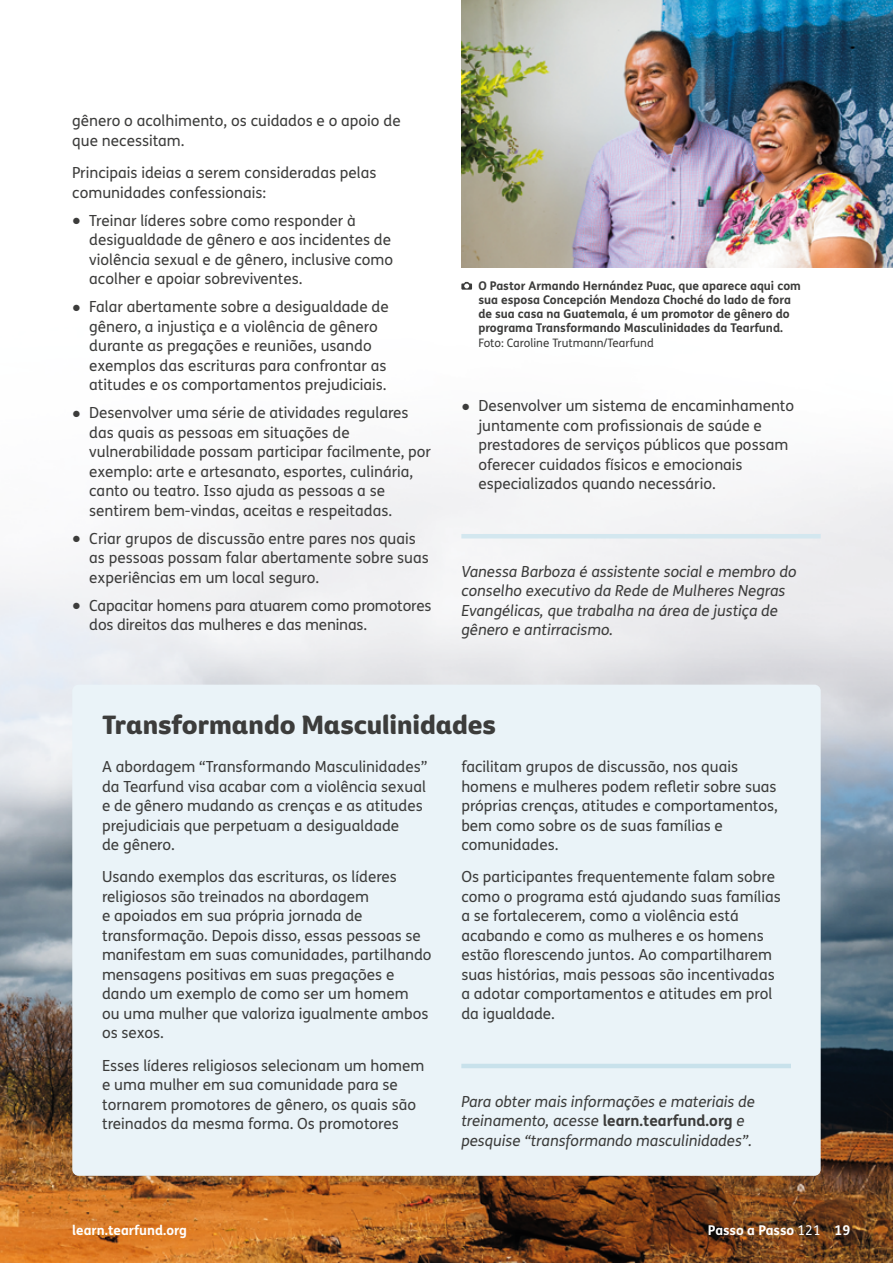
<style>
.page{position:relative;width:893px;height:1263px;background:#fff}
.page>*{position:absolute;margin:0;border:0;box-sizing:border-box;transform-origin:0 0}
.Box_head{font:25.5px "Tearfund Sans";color:#3c3c3b}
.Body{font:15.3px/19.5px "FS Me";color:#3c3c3b}
.Body_bullet{font:15.3px/19.5px "FS Me";color:#3c3c3b}
.Article_end_details{font:italic 15.3px/19.5px "FS Me";color:#3c3c3b}
.t1{font:700 13.5px "FS Me";color:#fff}
.Photo_caption{font:700 12px/14.2px "FS Me";color:#3c3c3b}
.Photo_caption-2{font:11.7px "FS Me";color:#3c3c3b}
.s1{font-size:25.95px}
.s2{font-weight:700;font-style:normal}
.s3{font-weight:400}
</style>
<div class="page">
<img style="left:0;top:281px;width:893px;height:982px">
<hr style="left:461px;top:534px;width:360px;height:4px;background:#d3e7ef">
<div style="left:72px;top:685px;width:749px;height:491px;background:#eaf3f8;border-radius:6px"></div>
<hr style="left:461px;top:1064px;width:330px;height:4px;background:#c8e1eb">
<img style="left:461px;top:0;width:432px;height:268px">
<svg style="left:461px;top:282px;width:11px;height:8px"></svg>
<p class="Body" style="left:72px;top:111px;width:330px">gênero o acolhimento, os cuidados e o apoio de que necessitam.</p>
<p class="Body" style="left:72px;top:163px;width:306px">Principais ideias a serem consideradas pelas comunidades confessionais:</p>
<p class="Body_bullet" style="left:89px;top:210px;width:305px;text-indent:-17px"><span class="s1">•</span> Treinar líderes sobre como responder à desigualdade de gênero e aos incidentes de violência sexual e de gênero, inclusive como acolher e apoiar sobreviventes.</p>
<p class="Body_bullet" style="left:89px;top:297px;width:301px;text-indent:-17px"><span class="s1">•</span> Falar abertamente sobre a desigualdade de gênero, a injustiça e a violência de gênero durante as pregações e reuniões, usando exemplos das escrituras para confrontar as atitudes e os comportamentos prejudiciais.</p>
<p class="Body_bullet" style="left:89px;top:403px;width:343px;text-indent:-17px"><span class="s1">•</span> Desenvolver uma série de atividades regulares das quais as pessoas em situações de vulnerabilidade possam participar facilmente, por exemplo: arte e artesanato, esportes, culinária, canto ou teatro. Isso ajuda as pessoas a se sentirem bem-vindas, aceitas e respeitadas.</p>
<p class="Body_bullet" style="left:89px;top:528px;width:341px;text-indent:-17px"><span class="s1">•</span> Criar grupos de discussão entre pares nos quais as pessoas possam falar abertamente sobre suas experiências em um local seguro.</p>
<p class="Body_bullet" style="left:89px;top:595px;width:344px;text-indent:-17px"><span class="s1">•</span> Capacitar homens para atuarem como promotores dos direitos das mulheres e das meninas.</p>
<p class="Photo_caption" style="left:478px;top:278px;width:324px">O Pastor Armando Hernández Puac, que aparece aqui com sua esposa Concepción Mendoza Choché do lado de fora de sua casa na Guatemala, é um promotor de gênero do programa Transformando Masculinidades da Tearfund.</p>
<p class="Photo_caption-2" style="left:478px;top:334px;width:177px">Foto: Caroline Trutmann/Tearfund</p>
<p class="Body_bullet" style="left:478px;top:396px;width:317px;text-indent:-17px"><span class="s1">•</span> Desenvolver um sistema de encaminhamento juntamente com profissionais de saúde e prestadores de serviços públicos que possam oferecer cuidados físicos e emocionais especializados quando necessário.</p>
<p class="Article_end_details" style="left:461px;top:561px;width:337px">Vanessa Barboza é assistente social e membro do conselho executivo da Rede de Mulheres Negras Evangélicas, que trabalha na área de justiça de gênero e antirracismo.</p>
<p class="Box_head" style="left:102px;top:701px;width:395px">Transformando Masculinidades</p>
<p class="Body" style="left:102px;top:757px;width:327px">A abordagem “Transformando Masculinidades” da Tearfund visa acabar com a violência sexual e de gênero mudando as crenças e as atitudes prejudiciais que perpetuam a desigualdade<br>de gênero.</p>
<p class="Body" style="left:102px;top:867px;width:331px">Usando exemplos das escrituras, os líderes religiosos são treinados na abordagem<br>e apoiados em sua própria jornada de transformação. Depois disso, essas pessoas se manifestam em suas comunidades, partilhando mensagens positivas em suas pregações e dando um exemplo de como ser um homem<br>ou uma mulher que valoriza igualmente ambos os sexos.</p>
<p class="Body" style="left:102px;top:1055px;width:324px">Esses líderes religiosos selecionam um homem e uma mulher em sua comunidade para se tornarem promotores de gênero, os quais são treinados da mesma forma. Os promotores</p>
<p class="Body" style="left:461px;top:757px;width:318px">facilitam grupos de discussão, nos quais homens e mulheres podem refletir sobre suas próprias crenças, atitudes e comportamentos, bem como sobre os de suas famílias e comunidades.</p>
<p class="Body" style="left:461px;top:867px;width:321px">Os participantes frequentemente falam sobre como o programa está ajudando suas famílias a se fortalecerem, como a violência está acabando e como as mulheres e os homens estão florescendo juntos. Ao compartilharem suas histórias, mais pessoas são incentivadas a adotar comportamentos e atitudes em prol da igualdade.</p>
<p class="Article_end_details" style="left:461px;top:1091px;width:295px">Para obter mais informações e materiais de treinamento, acesse <span class="s2">learn.tearfund.org</span> e pesquise “transformando masculinidades”.</p>
<p class="t1" style="left:72px;top:1220px;width:116px">learn.tearfund.org</p>
<p class="t1" style="left:708px;top:1219px;width:144px">Passo a Passo <span class="s3">121</span> 19</p>
</div>
